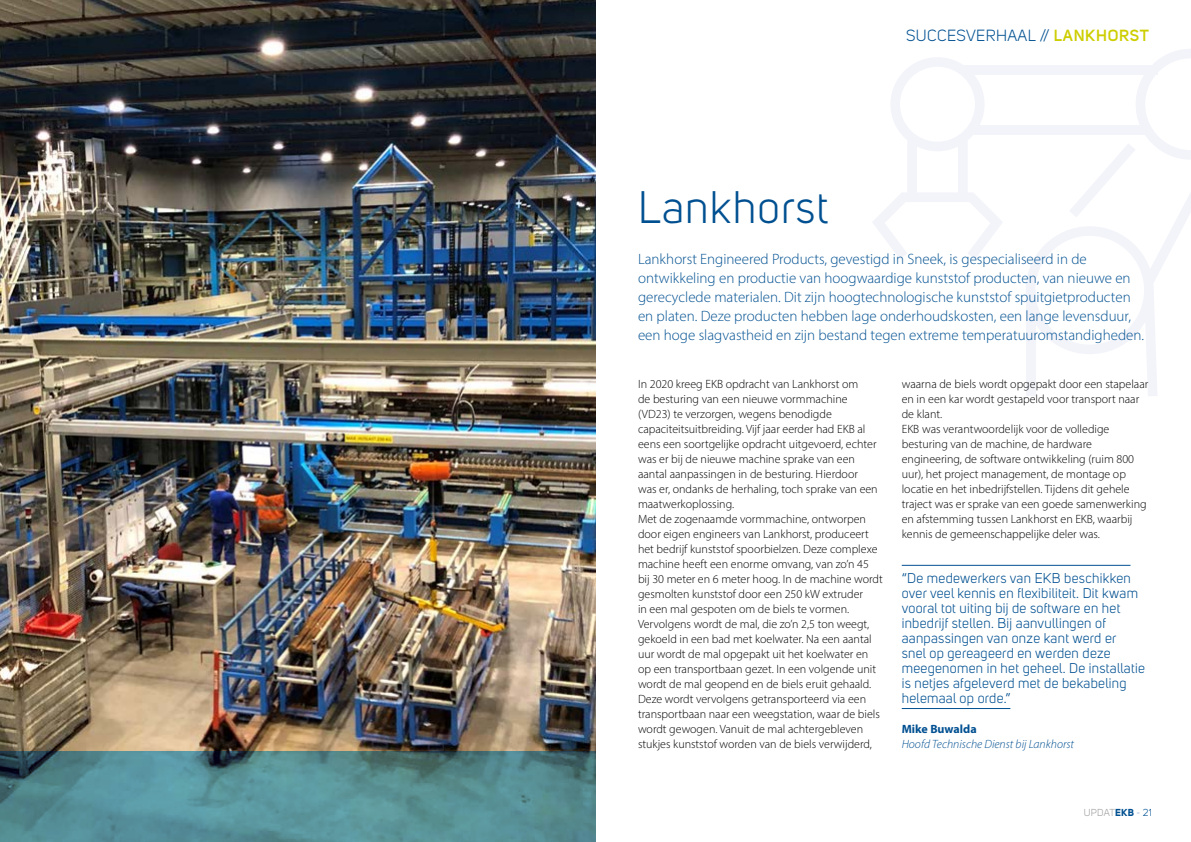
<style>
.page{position:relative;width:1191px;height:842px;background:#fff}
.page>*{position:absolute;margin:0;border:0;box-sizing:border-box;transform-origin:0 0}
.t1{font:45px "Uni Sans";letter-spacing:.025em;color:#005091}
.t2{font:16px "Uni Sans";letter-spacing:.025em;color:#005091}
.t3{font:300 15px/19px "Myriad Pro";color:#005091}
.t4{font:14px/15px "Uni Sans";letter-spacing:.02em;color:#005091}
.t5{font:300 12px/15px "Myriad Pro";color:#000}
.t6{font:italic 300 12px "Myriad Pro";color:#005091}
.t7{font:700 12px "Myriad Pro";color:#005091}
.t8{font:10px "Uni Sans";letter-spacing:.025em;color:#9d9d9c}
.s1{font-weight:600;color:#cdce00}
.s2{font-weight:700;color:#005091}
.s3{color:#829bc7}
.s4{color:#005091}
</style>
<div class="page">
<img style="left:0;top:0;width:595px;height:751px">
<svg style="left:0;top:751px;width:595px;height:91px;background:#548a91"></svg>
<div style="left:963px;top:66px;width:194px;height:9px;background:#f3f4fa"></div>
<div style="left:971px;top:125px;width:177px;height:9px;background:#f3f4fa"></div>
<svg style="left:1025px;top:49px;width:166px;height:347px"></svg>
<svg style="left:873px;top:58px;width:130px;height:200px"></svg>
<hr style="left:901px;top:565px;width:229px;height:1px;background:#005091">
<hr style="left:901px;top:708px;width:109px;height:1px;background:#005091">
<h1 class="t1" style="left:638px;top:188px;width:192px">Lankhorst</h1>
<h2 class="t2" style="left:906px;top:29px;width:244px">SUCCESVERHAAL // <span class="s1">LANKHORST</span></h2>
<p class="t3" style="left:638px;top:251px;width:507px">Lankhorst Engineered Products, gevestigd in Sneek, is gespecialiseerd in de ontwikkeling en productie van hoogwaardige kunststof producten, van nieuwe en gerecyclede materialen. Dit zijn hoogtechnologische kunststof spuitgietproducten en platen. Deze producten hebben lage onderhoudskosten, een lange levensduur, een hoge slagvastheid en zijn bestand tegen extreme temperatuuromstandigheden.</p>
<p class="t5" style="left:638px;top:377px;width:246px">In 2020 kreeg EKB opdracht van Lankhorst om<br>de besturing van een nieuwe vormmachine (VD23) te verzorgen, wegens benodigde capaciteitsuitbreiding. Vijf jaar eerder had EKB al eens een soortgelijke opdracht uitgevoerd, echter was er bij de nieuwe machine sprake van een aantal aanpassingen in de besturing. Hierdoor<br>was er, ondanks de herhaling, toch sprake van een maatwerkoplossing.<br>Met de zogenaamde vormmachine, ontworpen door eigen engineers van Lankhorst, produceert het bedrijf kunststof spoorbielzen. Deze complexe machine heeft een enorme omvang, van zo’n 45 bij 30 meter en 6 meter hoog. In de machine wordt gesmolten kunststof door een 250 kW extruder<br>in een mal gespoten om de biels te vormen.<br>Vervolgens wordt de mal, die zo’n 2,5 ton weegt, gekoeld in een bad met koelwater. Na een aantal uur wordt de mal opgepakt uit het koelwater en op een transportbaan gezet. In een volgende unit wordt de mal geopend en de biels eruit gehaald.<br>Deze wordt vervolgens getransporteerd via een transportbaan naar een weegstation, waar de biels wordt gewogen. Vanuit de mal achtergebleven stukjes kunststof worden van de biels verwijderd,</p>
<p class="t5" style="left:901px;top:377px;width:248px">waarna de biels wordt opgepakt door een stapelaar en in een kar wordt gestapeld voor transport naar de klant.<br>EKB was verantwoordelijk voor de volledige besturing van de machine, de hardware engineering, de software ontwikkeling (ruim 800 uur), het project management, de montage op locatie en het inbedrijfstellen. Tijdens dit gehele traject was er sprake van een goede samenwerking en afstemming tussen Lankhorst en EKB, waarbij kennis de gemeenschappelijke deler was.</p>
<p class="t4" style="left:901px;top:571px;width:245px">“De medewerkers van EKB beschikken over veel kennis en flexibiliteit. Dit kwam vooral tot uiting bij de software en het inbedrijf stellen. Bij aanvullingen of aanpassingen van onze kant werd er<br>snel op gereageerd en werden deze meegenomen in het geheel. De installatie is netjes afgeleverd met de bekabeling helemaal op orde.”</p>
<p class="t7" style="left:901px;top:724px;width:76px">Mike Buwalda</p>
<p class="t6" style="left:901px;top:739px;width:174px">Hoofd Technische Dienst bij Lankhorst</p>
<p class="t8" style="left:1083px;top:808px;width:69px">UPDAT<span class="s2">EKB</span> <span class="s3">-</span> <span class="s4">21</span></p>
</div>
